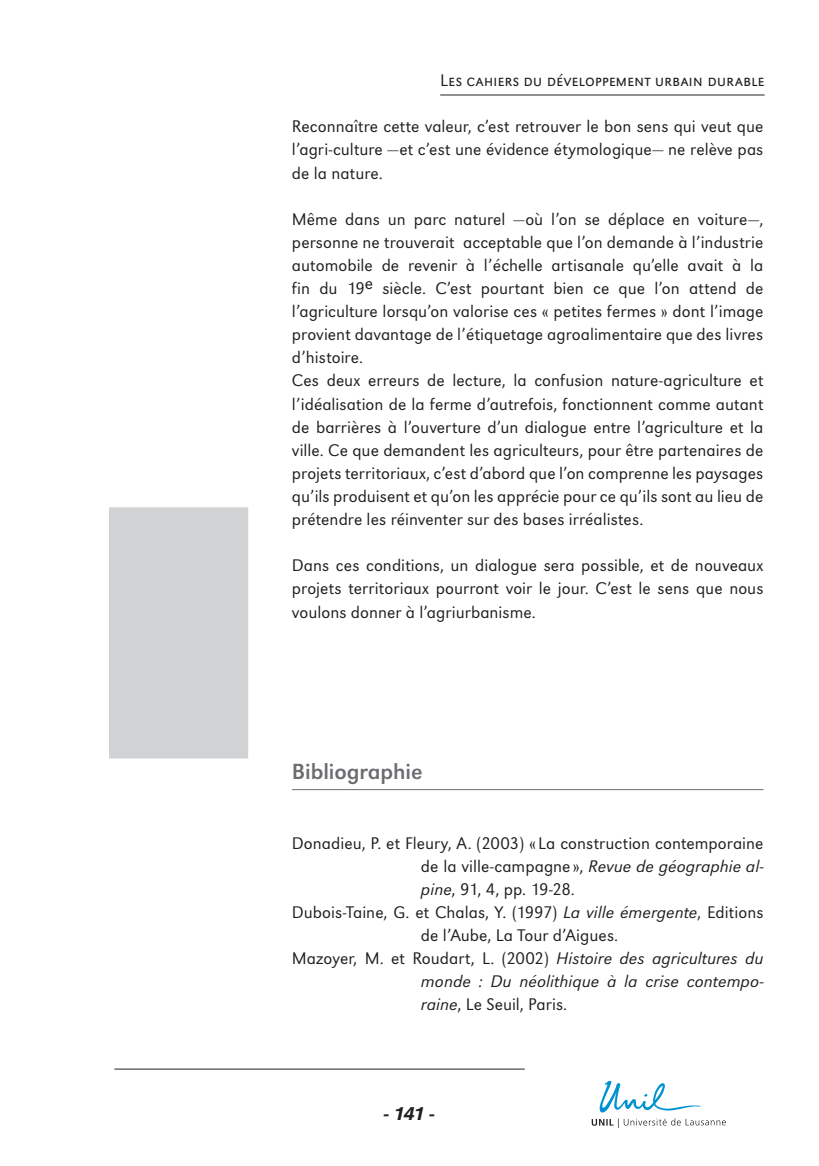
<style>
.page{position:relative;width:819px;height:1166px;background:#fff}
.page>*{position:absolute;margin:0;border:0;box-sizing:border-box;transform-origin:0 0}
.t1{font:22.75px "URW Grotesk T";letter-spacing:-.005em;color:#6c6d70}
.t2{font:italic 500 19.25px "URW Grotesk T";color:#231f20}
.t3{font:300 17.5px/23.1px "URW Grotesk T";letter-spacing:.005em;color:#231f20;text-align:justify}
.t4{font:300 17.5px "URW Grotesk SCT";letter-spacing:.005em;color:#231f20}
.t5{font:italic 300 17.5px "URW Grotesk T";color:#231f20}
.s1{font-style:italic}
</style>
<div class="page">
<hr style="left:440px;top:95px;width:324px;height:1px;background:#231f20">
<svg style="left:591px;top:1081px;width:135px;height:47px"></svg>
<div style="left:109px;top:507px;width:139px;height:251px;background:#d1d2d4"></div>
<hr style="left:114px;top:1069px;width:410px;height:1px;background:#231f20">
<hr style="left:292px;top:789px;width:471px;height:1px;background:#6c6d70">
<p class="t4" style="left:440px;top:70px;width:326px">Les cahiers du développement urbain durable</p>
<p class="t3" style="left:292px;top:115px;width:473px">Reconnaître cette valeur, c’est retrouver le bon sens qui veut que l’agri-culture —et c’est une évidence étymologique— ne relève pas de la nature.</p>
<p class="t3" style="left:292px;top:207px;width:473px;text-align:left">Même dans un parc naturel —où l’on se déplace en voiture—, personne ne trouverait acceptable que l’on demande à l’industrie automobile de revenir à l’échelle artisanale qu’elle avait à la fin du 19e siècle. C’est pourtant bien ce que l’on attend de l’agriculture lorsqu’on valorise ces « petites fermes » dont l’image provient davantage de l’étiquetage agroalimentaire que des livres d’histoire.<br>Ces deux erreurs de lecture, la confusion nature-agriculture et l’idéalisation de la ferme d’autrefois, fonctionnent comme autant de barrières à l’ouverture d’un dialogue entre l’agriculture et la ville. Ce que demandent les agriculteurs, pour être partenaires de projets territoriaux, c’est d’abord que l’on comprenne les paysages qu’ils produisent et qu’on les apprécie pour ce qu’ils sont au lieu de prétendre les réinventer sur des bases irréalistes.</p>
<p class="t3" style="left:292px;top:554px;width:473px">Dans ces conditions, un dialogue sera possible, et de nouveaux projets territoriaux pourront voir le jour. C’est le sens que nous voulons donner à l’agriurbanisme.</p>
<h1 class="t1" style="left:292px;top:758px;width:132px">Bibliographie</h1>
<p class="t3" style="left:292px;top:831px;width:473px">Donadieu, P. et Fleury, A. (2003) « La construction contemporaine</p>
<p class="t3" style="left:421px;top:854px;width:344px">de la ville-campagne », <span class="s1">Revue de géographie al-</span></p>
<p class="t3" style="left:421px;top:877px;width:155px"><span class="s1">pine</span>, 91, 4, pp. 19-28.</p>
<p class="t3" style="left:292px;top:900px;width:473px">Dubois-Taine, G. et Chalas, Y. (1997) <span class="s1">La ville émergente</span>, Editions</p>
<p class="t3" style="left:421px;top:923px;width:199px">de l’Aube, La Tour d’Aigues.</p>
<p class="t3" style="left:292px;top:946px;width:473px">Mazoyer, M. et Roudart, L. (2002) <span class="s1">Histoire des agricultures du</span></p>
<p class="t5" style="left:421px;top:971px;width:344px">monde : Du néolithique à la crise contempo-</p>
<p class="t3" style="left:421px;top:993px;width:148px"><span class="s1">raine</span>, Le Seuil, Paris.</p>
<p class="t2" style="left:384px;top:1102px;width:52px">- 141 -</p>
</div>
